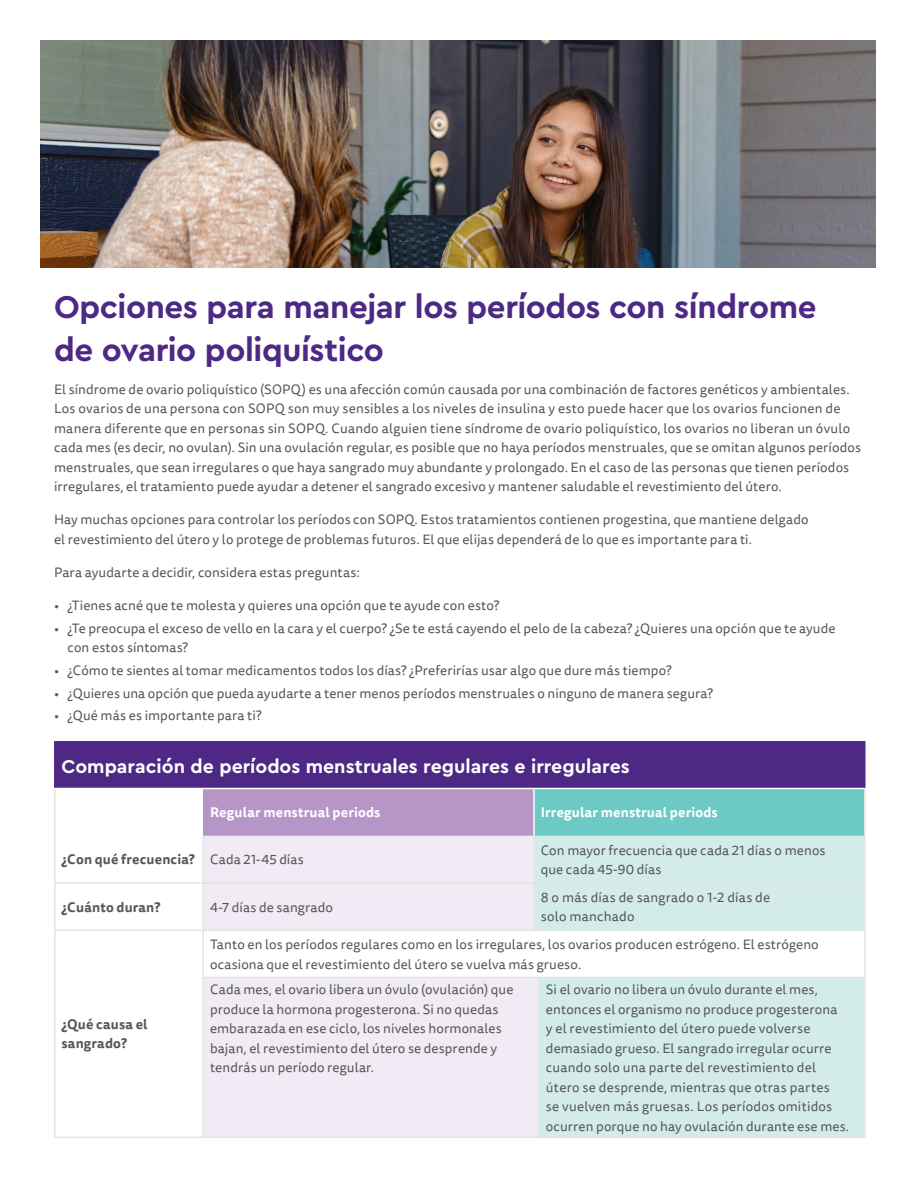
<style>
.page{position:relative;width:918px;height:1188px;background:#fff}
.page>*{position:absolute;margin:0;border:0;box-sizing:border-box;transform-origin:0 0}
.Medium_Header{font:700 33px/43.2px "Cera PRO";letter-spacing:-.01em;color:#4d2884}
.Second_Level_Header_-_Light_Blue{font:700 19.5px "Cera PRO";color:#fff}
.Body_Copy_-_Preferred{font:13.5px/19.5px "Tisa Sans OT";letter-spacing:.01em;color:#57585a}
.Body_Copy_-_Preferred-2{font:700 13.5px/19.5px "Tisa Sans OT";letter-spacing:.015em;color:#57585a}
.Body_Copy_-_Preferred-3{font:700 13.5px "Tisa Sans OT";letter-spacing:.015em;color:#fff}
</style>
<div class="page">
<img style="left:40px;top:40px;width:836px;height:228px">
<div style="left:55px;top:741px;width:810px;height:47px;background:#4d2884"></div>
<div style="left:203px;top:788px;width:331px;height:48px;background:#b596c6"></div>
<div style="left:534px;top:788px;width:331px;height:48px;background:#6dc9c4"></div>
<svg style="left:204px;top:836px;width:330px;height:301px;fill:#f0ebf4"></svg>
<svg style="left:534px;top:836px;width:330px;height:301px;fill:#d3ecea"></svg>
<hr style="left:54px;top:882px;width:149px;height:2px;background:#e2e4e4">
<hr style="left:203px;top:882px;width:331px;height:2px;background:#e2e4e4">
<hr style="left:539px;top:882px;width:326px;height:2px;background:#e2e4e4">
<hr style="left:54px;top:929px;width:149px;height:2px;background:#e2e4e4">
<hr style="left:203px;top:929px;width:331px;height:2px;background:#e2e4e4">
<hr style="left:539px;top:929px;width:326px;height:2px;background:#e2e4e4">
<hr style="left:202px;top:977px;width:332px;height:1px;background:#e2e4e4">
<hr style="left:539px;top:977px;width:326px;height:1px;background:#e2e4e4">
<hr style="left:54px;top:1137px;width:149px;height:1px;background:#e2e4e4">
<hr style="left:203px;top:1137px;width:331px;height:1px;background:#e2e4e4">
<hr style="left:539px;top:1137px;width:326px;height:1px;background:#e2e4e4">
<hr style="left:202px;top:836px;width:2px;height:46px;background:#e2e4e4">
<hr style="left:533px;top:836px;width:2px;height:46px;background:#e2e4e4">
<hr style="left:202px;top:884px;width:2px;height:45px;background:#e2e4e4">
<hr style="left:533px;top:884px;width:2px;height:45px;background:#e2e4e4">
<hr style="left:202px;top:931px;width:2px;height:46px;background:#e2e4e4">
<hr style="left:202px;top:978px;width:2px;height:159px;background:#e2e4e4">
<hr style="left:533px;top:789px;width:2px;height:47px;background:#fff">
<hr style="left:203px;top:788px;width:331px;height:1px;background:#fff">
<hr style="left:539px;top:788px;width:326px;height:1px;background:#fff">
<hr style="left:538px;top:978px;width:2px;height:159px;background:#e2e4e4">
<hr style="left:54px;top:789px;width:2px;height:47px;background:#e2e4e4">
<hr style="left:54px;top:836px;width:2px;height:46px;background:#e2e4e4">
<hr style="left:54px;top:884px;width:2px;height:45px;background:#e2e4e4">
<hr style="left:54px;top:931px;width:2px;height:46px;background:#e2e4e4">
<hr style="left:54px;top:977px;width:2px;height:160px;background:#e2e4e4">
<hr style="left:54px;top:741px;width:2px;height:47px;background:#4d2884">
<hr style="left:864px;top:741px;width:2px;height:47px;background:#4d2884">
<hr style="left:864px;top:789px;width:2px;height:47px;background:#e2e4e4">
<hr style="left:864px;top:836px;width:2px;height:46px;background:#e2e4e4">
<hr style="left:864px;top:884px;width:2px;height:45px;background:#e2e4e4">
<hr style="left:864px;top:978px;width:2px;height:159px;background:#e2e4e4">
<hr style="left:864px;top:931px;width:2px;height:46px;background:#e2e4e4">
<p class="Medium_Header" style="left:54px;top:284px;width:764px">Opciones para manejar los períodos con síndrome de ovario poliquístico</p>
<p class="Body_Copy_-_Preferred" style="left:54px;top:380px;width:809px">El síndrome de ovario poliquístico (SOPQ) es una afección común causada por una combinación de factores genéticos y ambientales.<br>Los ovarios de una persona con SOPQ son muy sensibles a los niveles de insulina y esto puede hacer que los ovarios funcionen de manera diferente que en personas sin SOPQ. Cuando alguien tiene síndrome de ovario poliquístico, los ovarios no liberan un óvulo cada mes (es decir, no ovulan). Sin una ovulación regular, es posible que no haya períodos menstruales, que se omitan algunos períodos menstruales, que sean irregulares o que haya sangrado muy abundante y prolongado. En el caso de las personas que tienen períodos irregulares, el tratamiento puede ayudar a detener el sangrado excesivo y mantener saludable el revestimiento del útero.</p>
<p class="Body_Copy_-_Preferred" style="left:54px;top:511px;width:756px">Hay muchas opciones para controlar los períodos con SOPQ. Estos tratamientos contienen progestina, que mantiene delgado el revestimiento del útero y lo protege de problemas futuros. El que elijas dependerá de lo que es importante para ti.</p>
<p class="Body_Copy_-_Preferred" style="left:54px;top:563px;width:308px">Para ayudarte a decidir, considera estas preguntas:</p>
<p class="Body_Copy_-_Preferred" style="left:54px;top:596px;width:447px">• ¿Tienes acné que te molesta y quieres una opción que te ayude con esto?</p>
<p class="Body_Copy_-_Preferred" style="left:68px;top:619px;width:770px;text-indent:-14px">• ¿Te preocupa el exceso de vello en la cara y el cuerpo? ¿Se te está cayendo el pelo de la cabeza? ¿Quieres una opción que te ayude con estos síntomas?</p>
<p class="Body_Copy_-_Preferred" style="left:54px;top:661px;width:619px">• ¿Cómo te sientes al tomar medicamentos todos los días? ¿Preferirías usar algo que dure más tiempo?</p>
<p class="Body_Copy_-_Preferred" style="left:54px;top:684px;width:661px">• ¿Quieres una opción que pueda ayudarte a tener menos períodos menstruales o ninguno de manera segura?</p>
<p class="Body_Copy_-_Preferred" style="left:54px;top:707px;width:209px">• ¿Qué más es importante para ti?</p>
<p class="Second_Level_Header_-_Light_Blue" style="left:62px;top:753px;width:570px">Comparación de períodos menstruales regulares e irregulares</p>
<p class="Body_Copy_-_Preferred-3" style="left:210px;top:804px;width:172px">Regular menstrual periods</p>
<p class="Body_Copy_-_Preferred-3" style="left:541px;top:804px;width:179px">Irregular menstrual periods</p>
<p class="Body_Copy_-_Preferred-2" style="left:62px;top:850px;width:135px">¿Con qué frecuencia?</p>
<p class="Body_Copy_-_Preferred" style="left:210px;top:851px;width:95px">Cada 21-45 días</p>
<p class="Body_Copy_-_Preferred" style="left:541px;top:841px;width:286px">Con mayor frecuencia que cada 21 días o menos que cada 45-90 días</p>
<p class="Body_Copy_-_Preferred-2" style="left:62px;top:898px;width:100px">¿Cuánto duran?</p>
<p class="Body_Copy_-_Preferred" style="left:210px;top:898px;width:125px">4-7 días de sangrado</p>
<p class="Body_Copy_-_Preferred" style="left:541px;top:888px;width:231px">8 o más días de sangrado o 1-2 días de solo manchado</p>
<p class="Body_Copy_-_Preferred-2" style="left:62px;top:1015px;width:88px">¿Qué causa el sangrado?</p>
<p class="Body_Copy_-_Preferred" style="left:210px;top:935px;width:610px">Tanto en los períodos regulares como en los irregulares, los ovarios producen estrógeno. El estrógeno ocasiona que el revestimiento del útero se vuelva más grueso.</p>
<p class="Body_Copy_-_Preferred" style="left:210px;top:980px;width:305px">Cada mes, el ovario libera un óvulo (ovulación) que produce la hormona progesterona. Si no quedas embarazada en ese ciclo, los niveles hormonales bajan, el revestimiento del útero se desprende y tendrás un período regular.</p>
<p class="Body_Copy_-_Preferred" style="left:546px;top:980px;width:305px">Si el ovario no libera un óvulo durante el mes, entonces el organismo no produce progesterona<br>y el revestimiento del útero puede volverse demasiado grueso. El sangrado irregular ocurre cuando solo una parte del revestimiento del útero se desprende, mientras que otras partes<br>se vuelven más gruesas. Los períodos omitidos ocurren porque no hay ovulación durante ese mes.</p>
</div>
